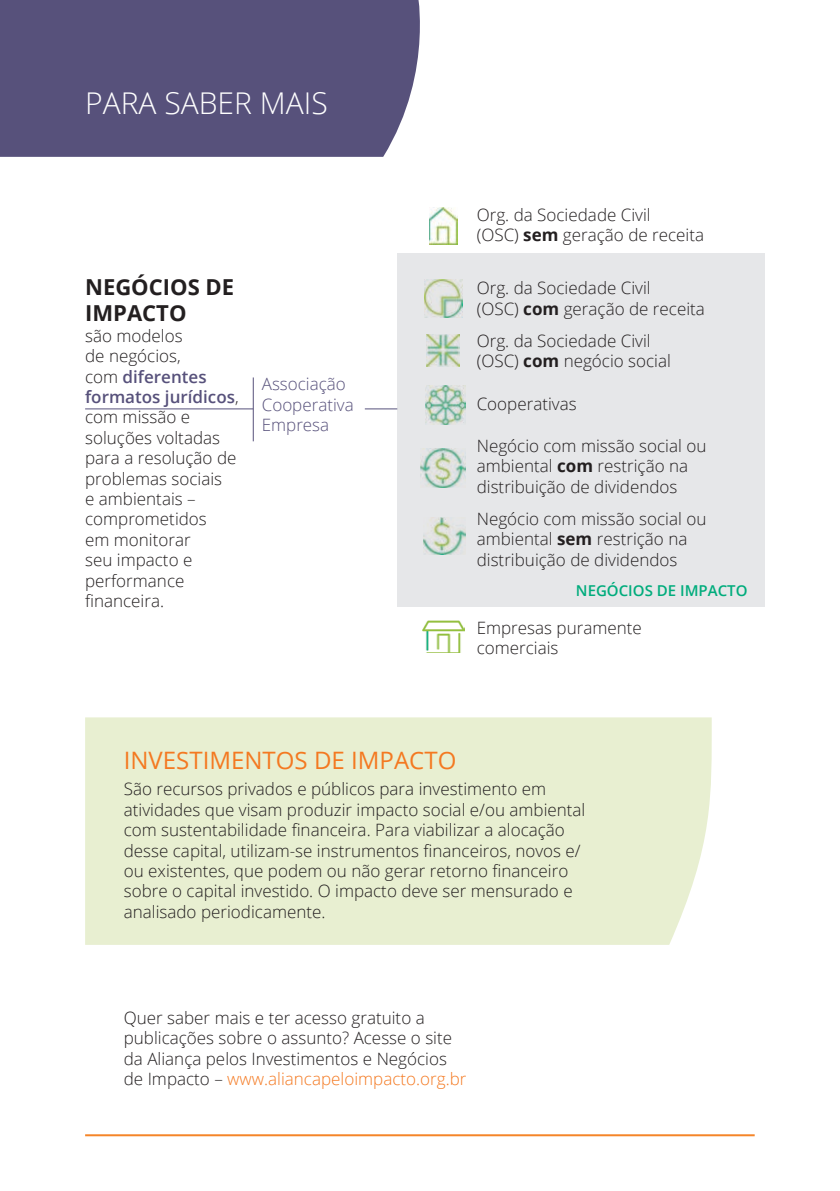
<style>
.page{position:relative;width:840px;height:1191px;background:#fff}
.page>*{position:absolute;margin:0;border:0;box-sizing:border-box;transform-origin:0 0}
.t1{font:300 30px "Open Sans";color:#fff}
.t2{font:24px "Open Sans";color:#f47921}
.t3{font:700 22px/26.4px "Open Sans";color:#231f20}
.t4{font:300 17px/20.4px "Open Sans";color:#231f20}
.t5{font:300 17px/20.4px "Open Sans";color:#57517b}
.t6{font:600 15px "Open Sans";color:#00ac7c}
.s1{font-weight:600;color:#57517b}
.s2{font-weight:700}
.s3{color:#f47921}
</style>
<div class="page">
<hr style="left:85px;top:1134px;width:669px;height:2px;background:#f58529">
<div style="left:85px;top:717px;width:627px;height:228px;background:#e8efd1"></div>
<div style="left:397px;top:254px;width:367px;height:353px;background:#e6e7e9"></div>
<div style="left:0;top:0;width:420px;height:157px;background:#57517b"></div>
<hr style="left:364px;top:408px;width:33px;height:1px;background:#57517b">
<hr style="left:85px;top:408px;width:168px;height:1px;background:#57517b">
<hr style="left:252px;top:377px;width:1px;height:64px;background:#57517b">
<img style="left:429px;top:208px;width:28px;height:37px">
<img style="left:424px;top:280px;width:38px;height:38px">
<img style="left:426px;top:334px;width:33px;height:32px">
<img style="left:425px;top:385px;width:40px;height:40px">
<img style="left:420px;top:449px;width:45px;height:39px">
<img style="left:422px;top:621px;width:42px;height:32px">
<img style="left:423px;top:518px;width:42px;height:36px">
<h1 class="t1" style="left:85px;top:82px;width:244px">PARA SABER MAIS</h1>
<p class="t3" style="left:85px;top:273px;width:150px">NEGÓCIOS DE<br>IMPACTO</p>
<p class="t4" style="left:85px;top:325px;width:155px">são modelos<br>de negócios,<br>com <span class="s1">diferentes formatos jurídicos</span>, com missão e soluções voltadas para a resolução de problemas sociais<br>e ambientais – comprometidos<br>em monitorar<br>seu impacto e performance financeira.</p>
<p class="t5" style="left:261px;top:374px;width:93px">Associação<br>Cooperativa<br>Empresa</p>
<p class="t4" style="left:476px;top:204px;width:229px">Org. da Sociedade Civil<br>(OSC) <span class="s2">sem</span> geração de receita</p>
<p class="t4" style="left:476px;top:277px;width:229px">Org. da Sociedade Civil<br>(OSC) <span class="s2">com</span> geração de receita</p>
<p class="t4" style="left:476px;top:330px;width:196px">Org. da Sociedade Civil (OSC) <span class="s2">com</span> negócio social</p>
<p class="t4" style="left:476px;top:393px;width:101px">Cooperativas</p>
<p class="t4" style="left:476px;top:435px;width:231px">Negócio com missão social ou ambiental <span class="s2">com</span> restrição na distribuição de dividendos</p>
<p class="t4" style="left:476px;top:508px;width:231px">Negócio com missão social ou ambiental <span class="s2">sem</span> restrição na distribuição de dividendos</p>
<p class="t6" style="left:575px;top:580px;width:173px">NEGÓCIOS DE IMPACTO</p>
<p class="t4" style="left:476px;top:617px;width:166px">Empresas puramente comerciais</p>
<h2 class="t2" style="left:124px;top:744px;width:334px">INVESTIMENTOS DE IMPACTO</h2>
<p class="t4" style="left:124px;top:778px;width:463px">São recursos privados e públicos para investimento em atividades que visam produzir impacto social e/ou ambiental com sustentabilidade financeira. Para viabilizar a alocação desse capital, utilizam-se instrumentos financeiros, novos e/ ou existentes, que podem ou não gerar retorno financeiro sobre o capital investido. O impacto deve ser mensurado e analisado periodicamente.</p>
<p class="t4" style="left:124px;top:1007px;width:344px">Quer saber mais e ter acesso gratuito a publicações sobre o assunto? Acesse o site da Aliança pelos Investimentos e Negócios de Impacto – <span class="s3">www.aliancapeloimpacto.org.br</span></p>
</div>
